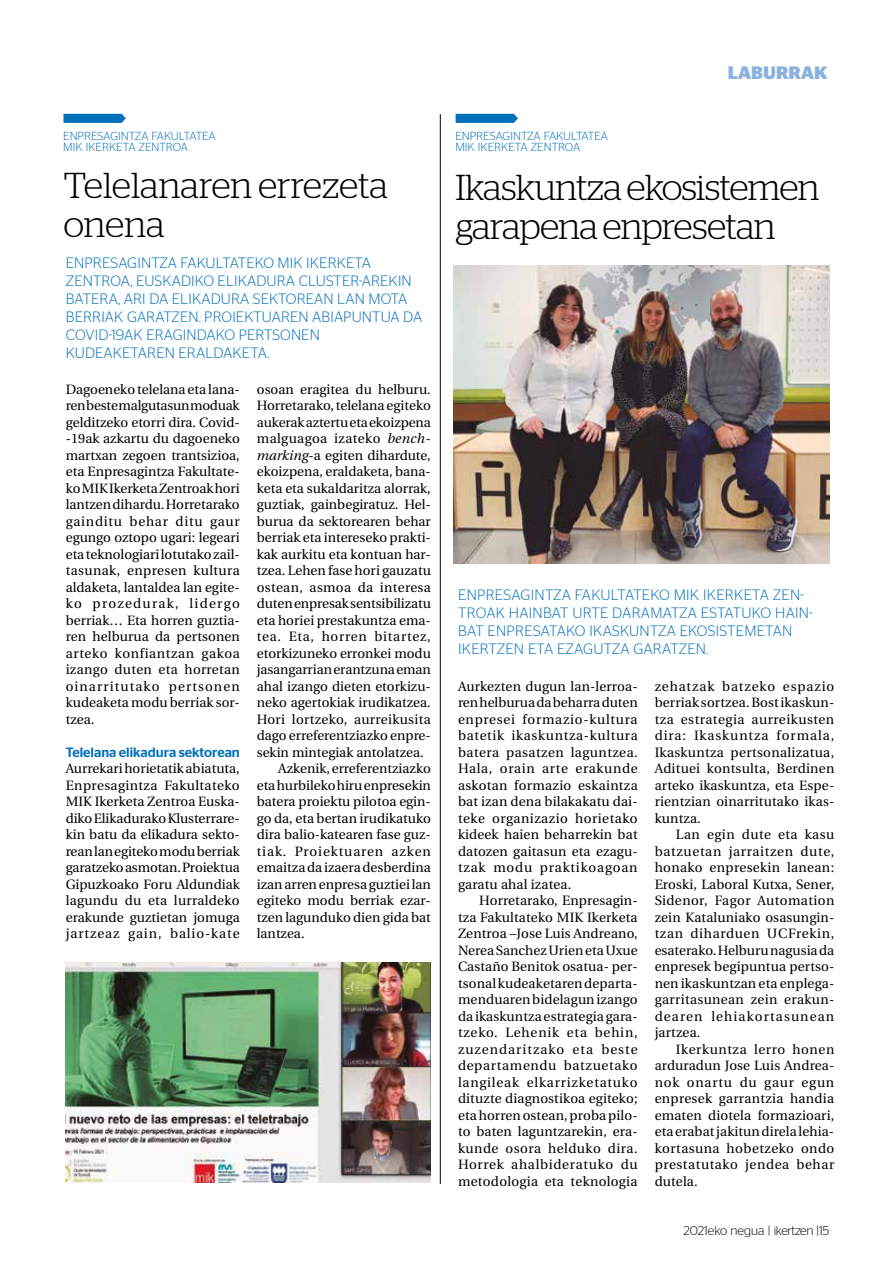
<style>
.page{position:relative;width:893px;height:1263px;background:#fff}
.page>*{position:absolute;margin:0;border:0;box-sizing:border-box;transform-origin:0 0}
.t1{font:300 36px/39px "Stag";letter-spacing:-.02em;color:#000}
.t2{font:300 36px/39px "Stag";color:#000}
.t3{font:700 18px "Stag Sans";color:#8ab2df}
.t4{font:300 15px/18px "Stag Sans";letter-spacing:.01em;color:#0070ba}
.t5{font:13.5px/16.5px "Utopia";color:#000;text-align:justify}
.t6{font:13.5px "Utopia";letter-spacing:.025em;color:#000}
.t7{font:500 13.5px "Stag Sans";color:#0070ba}
.t8{font:13.5px "Utopia";letter-spacing:.055em;color:#000}
.t9{font:13.5px "Utopia";letter-spacing:.03em;color:#000}
.t10{font:13.5px "Utopia";letter-spacing:.065em;color:#000}
.t11{font:300 12.75px "Stag Sans";letter-spacing:-.01em;color:#000}
.t12{font:300 11.7px/11.4px "Stag Sans";color:#0070ba}
.s1{font-style:italic}
</style>
<div class="page">
<svg style="left:63px;top:113px;width:63px;height:10px"></svg>
<svg style="left:455px;top:113px;width:63px;height:10px"></svg>
<img style="left:454px;top:266px;width:375px;height:298px">
<hr style="left:440px;top:114px;width:1px;height:1070px;background:#000">
<img style="left:66px;top:963px;width:365px;height:219px">
<p class="t12" style="left:63px;top:130px;width:154px">ENPRESAGINTZA FAKULTATEA<br>MIK IKERKETA ZENTROA</p>
<p class="t12" style="left:455px;top:130px;width:154px">ENPRESAGINTZA FAKULTATEA<br>MIK IKERKETA ZENTROA</p>
<h2 class="t3" style="left:728px;top:63px;width:101px">LABURRAK</h2>
<h1 class="t2" style="left:63px;top:166px;width:326px">Telelanaren errezeta onena</h1>
<h1 class="t1" style="left:455px;top:167px;width:365px">Ikaskuntza ekosistemen garapena enpresetan</h1>
<p class="t4" style="left:66px;top:254px;width:358px">ENPRESAGINTZA FAKULTATEKO MIK IKERKETA ZENTROA, EUSKADIKO ELIKADURA CLUSTER-AREKIN BATERA, ARI DA ELIKADURA SEKTOREAN LAN MOTA BERRIAK GARATZEN. PROIEKTUAREN ABIAPUNTUA DA COVID-19AK ERAGINDAKO PERTSONEN KUDEAKETAREN ERALDAKETA.</p>
<p class="t5" style="left:66px;top:381px;width:176px">Dagoeneko telelana eta lana&shy;ren beste malgutasun moduak gelditzeko etorri dira. Covid--19ak azkartu du dagoeneko martxan zegoen trantsizioa, eta Enpresagintza Fakultate&shy;ko MIK Ikerketa Zentroak hori lantzen dihardu. Horretarako gainditu behar ditu gaur egungo oztopo ugari: legeari eta teknologiari lotutako zail&shy;tasunak, enpresen kultura aldaketa, lantaldea lan egite&shy;ko prozedurak, lidergo berriak… Eta horren guztia&shy;ren helburua da pertsonen arteko konfiantzan gakoa izango duten eta horretan oinarritutako pertsonen kudeaketa modu berriak sor&shy;tzea.</p>
<p class="t7" style="left:66px;top:744px;width:176px">Telelana elikadura sektorean</p>
<p class="t5" style="left:66px;top:761px;width:176px">Aurrekari horietatik abiatuta, Enpresagintza Fakultateko MIK Ikerketa Zentroa Euska&shy;diko Elikadurako Klusterrare&shy;kin batu da elikadura sekto&shy;rean lan egiteko modu berriak garatzeko asmotan. Proiektua Gipuzkoako Foru Aldundiak lagundu du eta lurraldeko erakunde guztietan jomuga jartzeaz gain, balio-kate</p>
<p class="t5" style="left:257px;top:381px;width:176px">osoan eragitea du helburu.</p>
<p class="t5" style="left:257px;top:398px;width:176px">Horretarako, telelana egiteko</p>
<p class="t5" style="left:257px;top:414px;width:176px">aukerak aztertu eta ekoizpena</p>
<p class="t9" style="left:257px;top:431px;width:175px">malguagoa izateko <span class="s1">bench-</span></p>
<p class="t5" style="left:257px;top:447px;width:176px"><span class="s1">marking</span>-a egiten dihardute,</p>
<p class="t5" style="left:257px;top:464px;width:176px">ekoizpena, eraldaketa, bana-</p>
<p class="t5" style="left:257px;top:480px;width:176px">keta eta sukaldaritza alorrak,</p>
<p class="t5" style="left:257px;top:497px;width:176px">guztiak, gainbegiratuz. Hel-</p>
<p class="t5" style="left:257px;top:513px;width:176px">burua da sektorearen behar</p>
<p class="t5" style="left:257px;top:530px;width:176px">berriak eta intereseko prakti-</p>
<p class="t5" style="left:257px;top:546px;width:176px">kak aurkitu eta kontuan har-</p>
<p class="t5" style="left:257px;top:563px;width:176px">tzea. Lehen fase hori gauzatu</p>
<p class="t6" style="left:257px;top:580px;width:176px">ostean, asmoa da interesa</p>
<p class="t5" style="left:257px;top:596px;width:176px">duten enpresak sentsibilizatu</p>
<p class="t5" style="left:257px;top:612px;width:176px">eta horiei prestakuntza ema-</p>
<p class="t8" style="left:257px;top:629px;width:176px">tea. Eta, horren bitartez,</p>
<p class="t5" style="left:257px;top:645px;width:176px">etorkizuneko erronkei modu</p>
<p class="t5" style="left:257px;top:662px;width:176px">jasangarrian erantzuna eman</p>
<p class="t5" style="left:257px;top:678px;width:176px">ahal izango dieten etorkizu-</p>
<p class="t5" style="left:257px;top:695px;width:176px">neko agertokiak irudikatzea.</p>
<p class="t6" style="left:257px;top:712px;width:175px">Hori lortzeko, aurreikusita</p>
<p class="t5" style="left:257px;top:728px;width:176px">dago erreferentziazko enpre-</p>
<p class="t5" style="left:257px;top:744px;width:168px">sekin mintegiak antolatzea.</p>
<p class="t5" style="left:278px;top:761px;width:154px">Azkenik, erreferentziazko</p>
<p class="t5" style="left:257px;top:777px;width:176px">eta hurbileko hiru enpresekin</p>
<p class="t5" style="left:257px;top:794px;width:176px">batera proiektu pilotoa egin-</p>
<p class="t5" style="left:257px;top:810px;width:176px">go da, eta bertan irudikatuko</p>
<p class="t5" style="left:257px;top:827px;width:176px">dira balio-katearen fase guz-</p>
<p class="t10" style="left:257px;top:844px;width:176px">tiak. Proiektuaren azken</p>
<p class="t5" style="left:257px;top:860px;width:176px">emaitza da izaera desberdina</p>
<p class="t5" style="left:257px;top:876px;width:176px">izan arren enpresa guztiei lan</p>
<p class="t5" style="left:257px;top:893px;width:176px">egiteko modu berriak ezar-</p>
<p class="t5" style="left:257px;top:909px;width:176px">tzen lagunduko dien gida bat</p>
<p class="t5" style="left:257px;top:926px;width:49px">lantzea.</p>
<p class="t4" style="left:458px;top:585px;width:356px">ENPRESAGINTZA FAKULTATEKO MIK IKERKETA ZEN-TROAK HAINBAT URTE DARAMATZA ESTATUKO HAIN-BAT ENPRESATAKO IKASKUNTZA EKOSISTEMETAN IKERTZEN ETA EZAGUTZA GARATZEN.</p>
<p class="t5" style="left:458px;top:678px;width:181px">Aurkezten dugun lan-lerroa&shy;ren helburua da beharra duten enpresei formazio-kultura batetik ikaskuntza-kultura batera pasatzen laguntzea.<br>Hala, orain arte erakunde askotan formazio eskaintza bat izan dena bilakakatu dai&shy;teke organizazio horietako kideek haien beharrekin bat datozen gaitasun eta ezagu&shy;tzak modu praktikoagoan garatu ahal izatea.</p>
<p class="t5" style="left:458px;top:892px;width:181px;text-indent:21px">Horretarako, Enpresagin&shy;tza Fakultateko MIK Ikerketa Zentroa –Jose Luis Andreano, Nerea Sanchez Urien eta Uxue Castaño Benitok osatua- per&shy;tsonal kudeaketaren departa&shy;menduaren bidelagun izango da ikaskuntza estrategia gara&shy;tzeko. Lehenik eta behin, zuzendaritzako eta beste departamendu batzuetako langileak elkarrizketatuko dituzte diagnostikoa egiteko; eta horren ostean, proba pilo&shy;to baten laguntzarekin, era&shy;kunde osora helduko dira.<br>Horrek ahalbideratuko du metodologia eta teknologia</p>
<p class="t5" style="left:655px;top:678px;width:181px">zehatzak batzeko espazio berriak sortzea. Bost ikaskun&shy;tza estrategia aurreikusten dira: Ikaskuntza formala, Ikaskuntza pertsonalizatua, Adituei kontsulta, Berdinen arteko ikaskuntza, eta Espe&shy;rientzian oinarritutako ikas&shy;kuntza.</p>
<p class="t5" style="left:655px;top:826px;width:181px;text-indent:21px">Lan egin dute eta kasu batzuetan jarraitzen dute, honako enpresekin lanean:<br>Eroski, Laboral Kutxa, Sener, Sidenor, Fagor Automation zein Kataluniako osasungin&shy;tzan diharduen UCFrekin, esaterako. Helburu nagusia da enpresek begipuntua pertso&shy;nen ikaskuntzan eta enplega&shy;garritasunean zein erakun&shy;dearen lehiakortasunean jartzea.</p>
<p class="t5" style="left:655px;top:1041px;width:181px;text-indent:21px">Ikerkuntza lerro honen arduradun Jose Luis Andrea&shy;nok onartu du gaur egun enpresek garrantzia handia ematen diotela formazioari, eta erabat jakitun direla lehia&shy;kortasuna hobetzeko ondo prestatutako jendea behar dutela.</p>
<p class="t11" style="left:683px;top:1223px;width:147px">2021eko negua | ikertzen |15</p>
</div>
